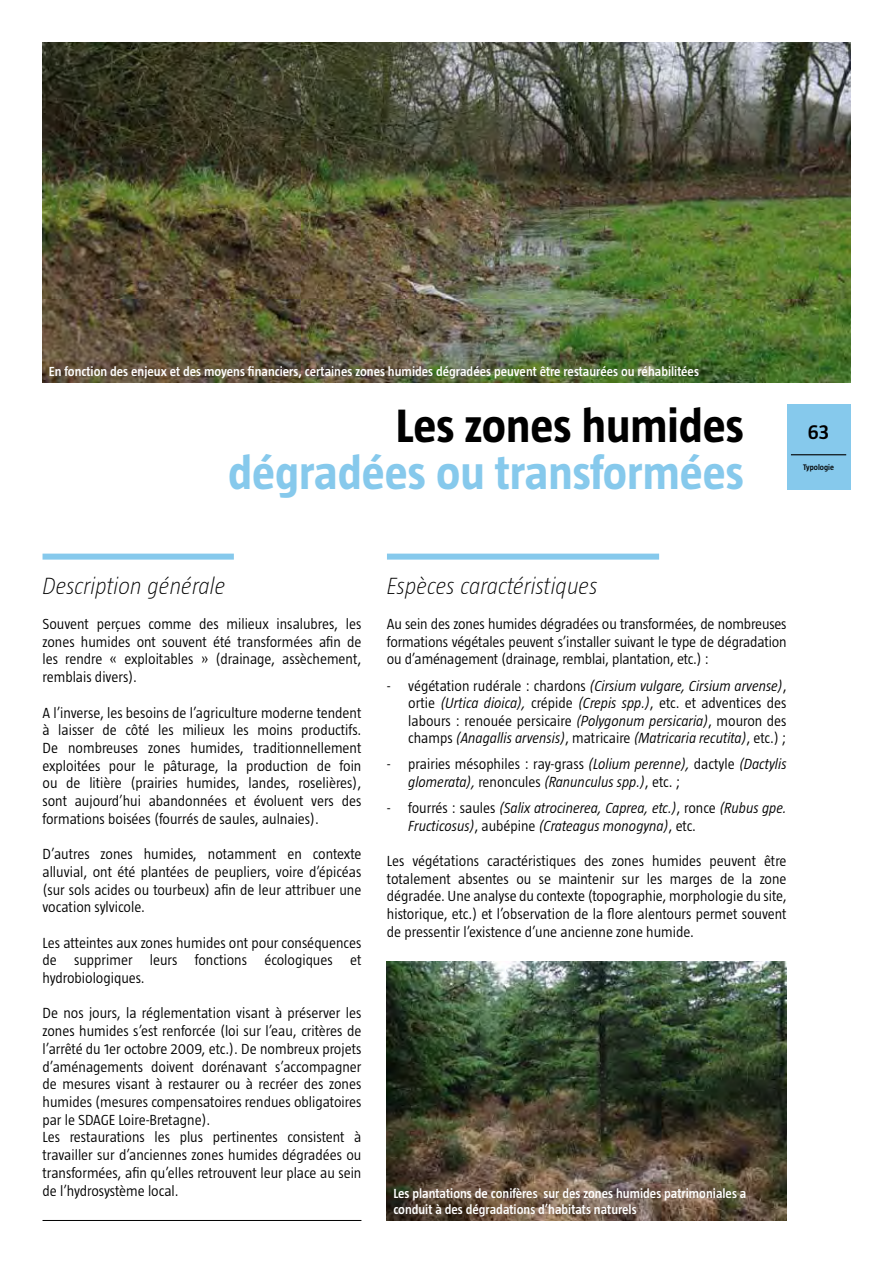
<style>
.page{position:relative;width:893px;height:1263px;background:#fff}
.page>*{position:absolute;margin:0;border:0;box-sizing:border-box;transform-origin:0 0}
.t1{font:700 48px "Taz";color:#86c9ec}
.t2{font:700 48px "Taz";color:#000}
.t3{font:italic 200 24px "Taz";color:#000}
.t4{font:600 21px "Taz";color:#000}
.t5{font:300 15px/17.7px "Taz";color:#000;text-align:justify}
.t6{font:italic 300 15px/17.5px "Taz";color:#000}
.t7{font:600 13.5px/16.2px "Taz";color:#fff}
.t8{font:600 8.25px "Taz";color:#000}
.s1{font-style:italic}
.s2{font-style:normal}
</style>
<div class="page">
<div style="left:43px;top:554px;width:191px;height:6px;background:#86c9ec"></div>
<img style="left:43px;top:43px;width:807px;height:340px">
<div style="left:387px;top:554px;width:272px;height:6px;background:#86c9ec"></div>
<img style="left:387px;top:961px;width:400px;height:259px">
<hr style="left:43px;top:1220px;width:318px;height:1px;background:#000">
<div style="left:787px;top:404px;width:63px;height:85px;background:#86c9ec"></div>
<hr style="left:791px;top:454px;width:55px;height:1px;background:#000">
<p class="t7" style="left:49px;top:363px;width:652px">En fonction des enjeux et des moyens financiers, certaines zones humides dégradées peuvent être restaurées ou réhabilitées</p>
<h1 class="t2" style="left:396px;top:399px;width:350px">Les zones humides</h1>
<h1 class="t1" style="left:228px;top:446px;width:518px">dégradées ou transformées</h1>
<h3 class="t4" style="left:808px;top:420px;width:23px">63</h3>
<p class="t8" style="left:803px;top:463px;width:32px">Typologie</p>
<h2 class="t3" style="left:43px;top:572px;width:185px">Description générale</h2>
<p class="t5" style="left:43px;top:615px;width:320px">Souvent perçues comme des milieux insalubres, les zones humides ont souvent été transformées afin de les rendre « exploitables » (drainage, assèchement, remblais divers).</p>
<p class="t5" style="left:43px;top:703px;width:320px">A l’inverse, les besoins de l’agriculture moderne tendent à laisser de côté les milieux les moins productifs.<br>De nombreuses zones humides, traditionnellement exploitées pour le pâturage, la production de foin ou de litière (prairies humides, landes, roselières), sont aujourd’hui abandonnées et évoluent vers des formations boisées (fourrés de saules, aulnaies).</p>
<p class="t5" style="left:43px;top:845px;width:320px">D’autres zones humides, notamment en contexte alluvial, ont été plantées de peupliers, voire d’épicéas (sur sols acides ou tourbeux) afin de leur attribuer une vocation sylvicole.</p>
<p class="t5" style="left:43px;top:933px;width:320px">Les atteintes aux zones humides ont pour conséquences de supprimer leurs fonctions écologiques et hydrobiologiques.</p>
<p class="t5" style="left:43px;top:1004px;width:320px;text-align:left">De nos jours, la réglementation visant à préserver les zones humides s’est renforcée (loi sur l’eau, critères de l’arrêté du 1er octobre 2009, etc.). De nombreux projets d’aménagements doivent dorénavant s’accompagner de mesures visant à restaurer ou à recréer des zones humides (mesures compensatoires rendues obligatoires par le SDAGE Loire-Bretagne).<br>Les restaurations les plus pertinentes consistent à travailler sur d’anciennes zones humides dégradées ou transformées, afin qu’elles retrouvent leur place au sein de l’hydrosystème local.</p>
<h2 class="t3" style="left:387px;top:572px;width:212px">Espèces caractéristiques</h2>
<p class="t5" style="left:387px;top:615px;width:401px">Au sein des zones humides dégradées ou transformées, de nombreuses formations végétales peuvent s’installer suivant le type de dégradation ou d’aménagement (drainage, remblai, plantation, etc.) :</p>
<p class="t5" style="left:408px;top:677px;width:380px;text-indent:-21px">- végétation rudérale : chardons <span class="s1">(Cirsium vulgare, Cirsium arvense)</span>, ortie <span class="s1">(Urtica dioica),</span> crépide <span class="s1">(Crepis spp.)</span>, etc. et adventices des labours : renouée persicaire <span class="s1">(Polygonum persicaria)</span>, mouron des champs <span class="s1">(Anagallis arvensis)</span>, matricaire <span class="s1">(Matricaria recutita)</span>, etc.) ;</p>
<p class="t5" style="left:408px;top:755px;width:380px;text-indent:-21px">- prairies mésophiles : ray-grass <span class="s1">(Lolium perenne),</span> dactyle <span class="s1">(Dactylis glomerata),</span> renoncules <span class="s1">(Ranunculus spp.)</span>, etc. ;</p>
<p class="t6" style="left:408px;top:799px;width:380px;text-indent:-21px"><span class="s2">- fourrés : saules</span> (Salix atrocinerea, Caprea, etc.)<span class="s2">, ronce</span> (Rubus gpe.<br>Fructicosus)<span class="s2">, aubépine</span> (Crateagus monogyna)<span class="s2">, etc.</span></p>
<p class="t5" style="left:387px;top:852px;width:401px">Les végétations caractéristiques des zones humides peuvent être totalement absentes ou se maintenir sur les marges de la zone dégradée. Une analyse du contexte (topographie, morphologie du site, historique, etc.) et l’observation de la flore alentours permet souvent de pressentir l’existence d’une ancienne zone humide.</p>
<p class="t7" style="left:393px;top:1185px;width:355px">Les plantations de conifères sur des zones humides patrimoniales a conduit à des dégradations d’habitats naturels</p>
</div>
